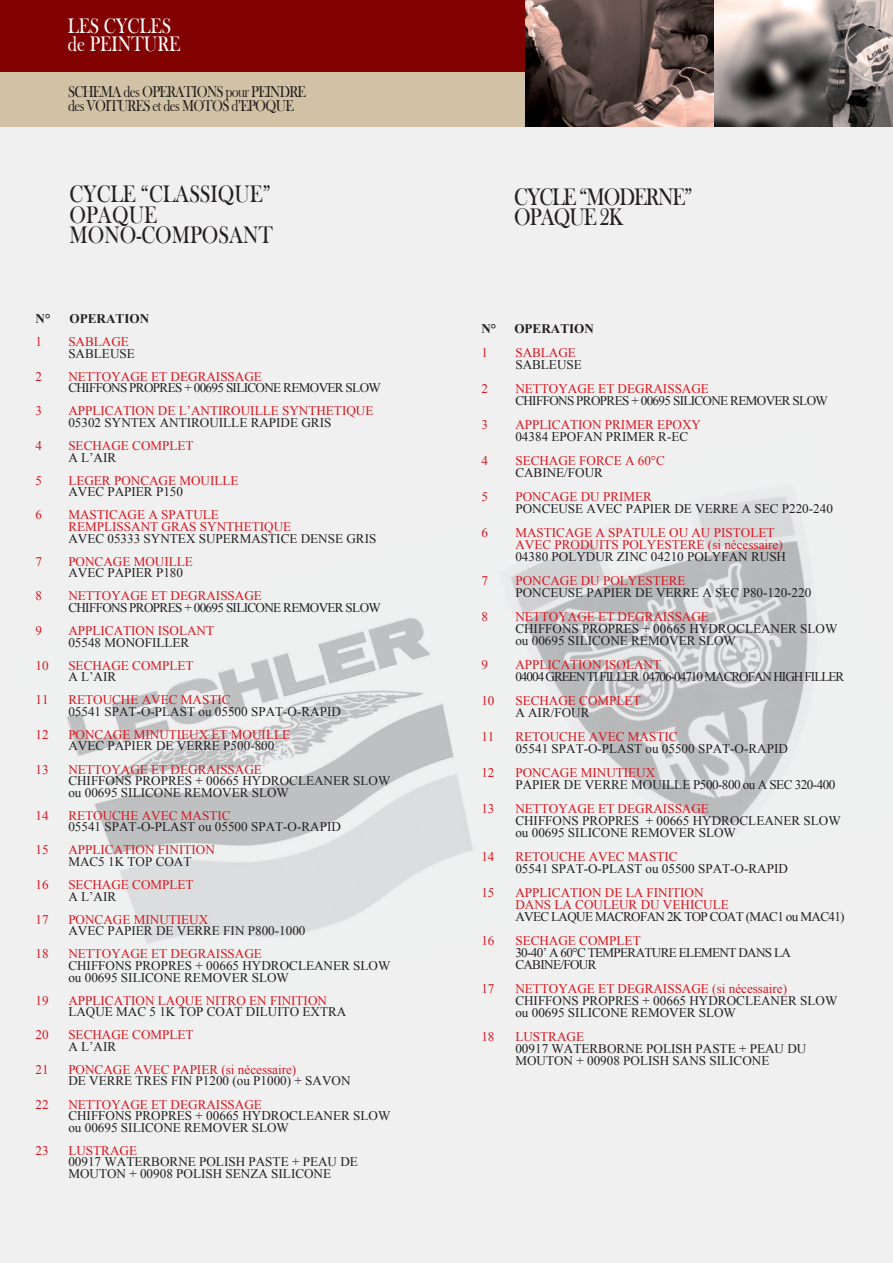
<style>
.page{position:relative;width:893px;height:1263px;background:#fff}
.page>*{position:absolute;margin:0;border:0;box-sizing:border-box;transform-origin:0 0}
.t1{font:24.6px/20.4px "Bask Old Face";color:#231f20;scale:.83 1}
.t2{font:24.6px/20.4px "Bask Old Face";letter-spacing:-.05em;color:#231f20;scale:.83 1}
.t3{font:21.6px/18px "Bask Old Face";color:#fff;scale:.83 1}
.t4{font:16.2px/13.5px "Bask Old Face";letter-spacing:-.05em;color:#231f20;scale:.83 1}
.t5{font:13.2px/12px "Times New Roman";color:#231f20}
.t6{font:13.2px/12px "Times New Roman";color:#d7171f}
.t7{font:13.2px/12px "Times New Roman";letter-spacing:-.05em;color:#231f20}
.t8{font:13.2px "Times New Roman";letter-spacing:-.075em;color:#231f20}
.t9{font:700 13.2px "Times New Roman";color:#231f20}
.s1{color:#d7171f}
.s2{font-style:inherit}
</style>
<div class="page">
<div style="left:0;top:123px;width:893px;height:1140px;background:#f0f0f1"></div>
<img style="left:67px;top:496px;width:741px;height:448px">
<div style="left:0;top:0;width:893px;height:81px;background:#820101"></div>
<div style="left:0;top:72px;width:893px;height:55px;background:#d1c2a5"></div>
<img style="left:713px;top:0;width:180px;height:126px">
<img style="left:526px;top:0;width:187px;height:126px">
<h2 class="t3" style="left:68px;top:17px;width:137px">LES CYCLES de PEINTURE</h2>
<p class="t4" style="left:68px;top:86px;width:288px">SCHEMA des OPERATIONS pour PEINDRE des VOITURES et des MOTOS d’EPOQUE</p>
<h1 class="t1" style="left:70px;top:184px;width:246px">CYCLE “CLASSIQUE”<br>OPAQUE<br>MONO-COMPOSANT</h1>
<p class="t9" style="left:36px;top:309px;width:16px">N°</p>
<p class="t9" style="left:70px;top:309px;width:81px">OPERATION</p>
<p class="t6" style="left:36px;top:336px;width:8px">1</p>
<p class="t6" style="left:68px;top:336px;width:62px">SABLAGE</p>
<p class="t5" style="left:68px;top:347px;width:68px">SABLEUSE</p>
<p class="t6" style="left:36px;top:370px;width:8px">2</p>
<p class="t6" style="left:68px;top:370px;width:195px">NETTOYAGE ET DEGRAISSAGE</p>
<p class="t7" style="left:68px;top:382px;width:314px">CHIFFONS PROPRES + 00695 SILICONE REMOVER SLOW</p>
<p class="t6" style="left:36px;top:405px;width:8px">3</p>
<p class="t6" style="left:68px;top:405px;width:307px">APPLICATION DE L’ANTIROUILLE SYNTHETIQUE</p>
<p class="t5" style="left:68px;top:416px;width:265px">05302 SYNTEX ANTIROUILLE RAPIDE GRIS</p>
<p class="t6" style="left:36px;top:439px;width:8px">4</p>
<p class="t6" style="left:68px;top:439px;width:127px">SECHAGE COMPLET</p>
<p class="t5" style="left:68px;top:451px;width:49px">A L’AIR</p>
<p class="t6" style="left:36px;top:474px;width:8px">5</p>
<p class="t6" style="left:68px;top:474px;width:172px">LEGER PONCAGE MOUILLE</p>
<p class="t5" style="left:68px;top:486px;width:116px">AVEC PAPIER P150</p>
<p class="t6" style="left:36px;top:509px;width:8px">6</p>
<p class="t6" style="left:68px;top:509px;width:224px;line-height:11.6px">MASTICAGE A SPATULE<br>REMPLISSANT GRAS SYNTHETIQUE</p>
<p class="t5" style="left:68px;top:532px;width:310px">AVEC 05333 SYNTEX SUPERMASTICE DENSE GRIS</p>
<p class="t6" style="left:36px;top:555px;width:8px">7</p>
<p class="t6" style="left:68px;top:555px;width:126px">PONCAGE MOUILLE</p>
<p class="t5" style="left:68px;top:567px;width:116px">AVEC PAPIER P180</p>
<p class="t6" style="left:36px;top:590px;width:8px">8</p>
<p class="t6" style="left:68px;top:590px;width:195px">NETTOYAGE ET DEGRAISSAGE</p>
<p class="t7" style="left:68px;top:601px;width:314px">CHIFFONS PROPRES + 00695 SILICONE REMOVER SLOW</p>
<p class="t6" style="left:36px;top:624px;width:8px">9</p>
<p class="t6" style="left:68px;top:624px;width:147px">APPLICATION ISOLANT</p>
<p class="t5" style="left:68px;top:636px;width:122px">05548 MONOFILLER</p>
<p class="t6" style="left:36px;top:659px;width:15px">10</p>
<p class="t6" style="left:68px;top:659px;width:127px">SECHAGE COMPLET</p>
<p class="t5" style="left:68px;top:670px;width:49px">A L’AIR</p>
<p class="t6" style="left:36px;top:694px;width:15px">11</p>
<p class="t6" style="left:68px;top:694px;width:164px">RETOUCHE AVEC MASTIC</p>
<p class="t5" style="left:68px;top:705px;width:274px">05541 SPAT-O-PLAST ou 05500 SPAT-O-RAPID</p>
<p class="t6" style="left:36px;top:728px;width:15px">12</p>
<p class="t6" style="left:68px;top:728px;width:223px">PONCAGE MINUTIEUX ET MOUILLE</p>
<p class="t5" style="left:68px;top:740px;width:208px">AVEC PAPIER DE VERRE P500-800</p>
<p class="t6" style="left:36px;top:763px;width:15px">13</p>
<p class="t6" style="left:68px;top:763px;width:195px">NETTOYAGE ET DEGRAISSAGE</p>
<p class="t5" style="left:68px;top:775px;width:324px;line-height:11.6px">CHIFFONS PROPRES + 00665 HYDROCLEANER SLOW ou 00695 SILICONE REMOVER SLOW</p>
<p class="t6" style="left:36px;top:809px;width:15px">14</p>
<p class="t6" style="left:68px;top:809px;width:164px">RETOUCHE AVEC MASTIC</p>
<p class="t5" style="left:68px;top:821px;width:274px">05541 SPAT-O-PLAST ou 05500 SPAT-O-RAPID</p>
<p class="t6" style="left:36px;top:844px;width:15px">15</p>
<p class="t6" style="left:68px;top:844px;width:148px">APPLICATION FINITION</p>
<p class="t5" style="left:68px;top:855px;width:125px">MAC5 1K TOP COAT</p>
<p class="t6" style="left:36px;top:878px;width:15px">16</p>
<p class="t6" style="left:68px;top:878px;width:127px">SECHAGE COMPLET</p>
<p class="t5" style="left:68px;top:890px;width:49px">A L’AIR</p>
<p class="t6" style="left:36px;top:913px;width:15px">17</p>
<p class="t6" style="left:68px;top:913px;width:141px">PONCAGE MINUTIEUX</p>
<p class="t5" style="left:68px;top:925px;width:239px">AVEC PAPIER DE VERRE FIN P800-1000</p>
<p class="t6" style="left:36px;top:948px;width:15px">18</p>
<p class="t6" style="left:68px;top:948px;width:195px">NETTOYAGE ET DEGRAISSAGE</p>
<p class="t5" style="left:68px;top:959px;width:324px;line-height:11.6px">CHIFFONS PROPRES + 00665 HYDROCLEANER SLOW ou 00695 SILICONE REMOVER SLOW</p>
<p class="t6" style="left:36px;top:994px;width:15px">19</p>
<p class="t6" style="left:68px;top:994px;width:260px">APPLICATION LAQUE NITRO EN FINITION</p>
<p class="t5" style="left:68px;top:1005px;width:280px">LAQUE MAC 5 1K TOP COAT DILUITO EXTRA</p>
<p class="t6" style="left:36px;top:1029px;width:15px">20</p>
<p class="t6" style="left:68px;top:1029px;width:127px">SECHAGE COMPLET</p>
<p class="t5" style="left:68px;top:1040px;width:49px">A L’AIR</p>
<p class="t6" style="left:36px;top:1063px;width:15px">21</p>
<p class="t6" style="left:68px;top:1063px;width:229px">PONCAGE AVEC PAPIER (si nécessaire)</p>
<p class="t5" style="left:68px;top:1075px;width:284px">DE VERRE TRES FIN P1200 (ou P1000) + SAVON</p>
<p class="t6" style="left:36px;top:1098px;width:15px">22</p>
<p class="t6" style="left:68px;top:1098px;width:195px">NETTOYAGE ET DEGRAISSAGE</p>
<p class="t5" style="left:68px;top:1110px;width:324px;line-height:11.6px">CHIFFONS PROPRES + 00665 HYDROCLEANER SLOW ou 00695 SILICONE REMOVER SLOW</p>
<p class="t6" style="left:36px;top:1144px;width:15px">23</p>
<p class="t6" style="left:68px;top:1144px;width:70px">LUSTRAGE</p>
<p class="t5" style="left:68px;top:1156px;width:291px;line-height:11.6px">00917 WATERBORNE POLISH PASTE + PEAU DE<br>MOUTON + 00908 POLISH SENZA SILICONE</p>
<h1 class="t2" style="left:514px;top:187px;width:216px">CYCLE “MODERNE”<br>OPAQUE 2K</h1>
<p class="t9" style="left:481px;top:320px;width:16px">N°</p>
<p class="t9" style="left:514px;top:320px;width:81px">OPERATION</p>
<p class="t6" style="left:481px;top:347px;width:8px">1</p>
<p class="t6" style="left:515px;top:347px;width:62px">SABLAGE</p>
<p class="t5" style="left:515px;top:359px;width:68px">SABLEUSE</p>
<p class="t6" style="left:481px;top:383px;width:8px">2</p>
<p class="t6" style="left:515px;top:383px;width:195px">NETTOYAGE ET DEGRAISSAGE</p>
<p class="t7" style="left:515px;top:395px;width:314px">CHIFFONS PROPRES + 00695 SILICONE REMOVER SLOW</p>
<p class="t6" style="left:481px;top:419px;width:8px">3</p>
<p class="t6" style="left:515px;top:419px;width:187px">APPLICATION PRIMER EPOXY</p>
<p class="t5" style="left:515px;top:431px;width:174px">04384 EPOFAN PRIMER R-EC</p>
<p class="t6" style="left:481px;top:455px;width:8px">4</p>
<p class="t6" style="left:515px;top:455px;width:151px">SECHAGE FORCE A 60°C</p>
<p class="t5" style="left:515px;top:467px;width:89px">CABINE/FOUR</p>
<p class="t6" style="left:481px;top:491px;width:8px">5</p>
<p class="t6" style="left:515px;top:491px;width:138px">PONCAGE DU PRIMER</p>
<p class="t5" style="left:515px;top:503px;width:319px">PONCEUSE AVEC PAPIER DE VERRE A SEC P220-240</p>
<p class="t6" style="left:481px;top:527px;width:8px">6</p>
<p class="t6" style="left:515px;top:527px;width:269px">MASTICAGE A SPATULE OU AU PISTOLET<br>AVEC PRODUITS POLYESTERE (si nécessaire)</p>
<p class="t5" style="left:515px;top:551px;width:272px">04380 POLYDUR ZINC 04210 POLYFAN RUSH</p>
<p class="t6" style="left:481px;top:575px;width:8px">7</p>
<p class="t6" style="left:515px;top:575px;width:172px">PONCAGE DU POLYESTERE</p>
<p class="t5" style="left:515px;top:587px;width:298px">PONCEUSE PAPIER DE VERRE A SEC P80-120-220</p>
<p class="t6" style="left:481px;top:611px;width:8px">8</p>
<p class="t6" style="left:515px;top:611px;width:195px">NETTOYAGE ET DEGRAISSAGE</p>
<p class="t5" style="left:515px;top:623px;width:324px">CHIFFONS PROPRES + 00665 HYDROCLEANER SLOW ou 00695 SILICONE REMOVER SLOW</p>
<p class="t6" style="left:481px;top:659px;width:8px">9</p>
<p class="t6" style="left:515px;top:659px;width:147px">APPLICATION ISOLANT</p>
<p class="t8" style="left:515px;top:668px;width:330px">04004 GREEN TI FILLER 04706-04710 MACROFAN HIGH FILLER</p>
<p class="t6" style="left:481px;top:695px;width:15px">10</p>
<p class="t6" style="left:515px;top:695px;width:127px">SECHAGE COMPLET</p>
<p class="t5" style="left:515px;top:707px;width:76px">A AIR/FOUR</p>
<p class="t6" style="left:481px;top:731px;width:15px">11</p>
<p class="t6" style="left:515px;top:731px;width:164px">RETOUCHE AVEC MASTIC</p>
<p class="t5" style="left:515px;top:743px;width:274px">05541 SPAT-O-PLAST ou 05500 SPAT-O-RAPID</p>
<p class="t6" style="left:481px;top:767px;width:15px">12</p>
<p class="t6" style="left:515px;top:767px;width:141px">PONCAGE MINUTIEUX</p>
<p class="t5" style="left:515px;top:779px;width:322px">PAPIER DE VERRE MOUILLE P500-800 ou A SEC 320-400</p>
<p class="t6" style="left:481px;top:803px;width:15px">13</p>
<p class="t6" style="left:515px;top:803px;width:195px">NETTOYAGE ET DEGRAISSAGE</p>
<p class="t5" style="left:515px;top:815px;width:327px">CHIFFONS PROPRES + 00665 HYDROCLEANER SLOW ou 00695 SILICONE REMOVER SLOW</p>
<p class="t6" style="left:481px;top:851px;width:15px">14</p>
<p class="t6" style="left:515px;top:851px;width:164px">RETOUCHE AVEC MASTIC</p>
<p class="t5" style="left:515px;top:863px;width:274px">05541 SPAT-O-PLAST ou 05500 SPAT-O-RAPID</p>
<p class="t6" style="left:481px;top:887px;width:15px">15</p>
<p class="t6" style="left:515px;top:887px;width:215px">APPLICATION DE LA FINITION<br>DANS LA COULEUR DU VEHICULE</p>
<p class="t7" style="left:515px;top:911px;width:331px">AVEC LAQUE MACROFAN 2K TOP COAT (MAC1 ou MAC41)</p>
<p class="t6" style="left:481px;top:935px;width:15px">16</p>
<p class="t6" style="left:515px;top:935px;width:127px">SECHAGE COMPLET</p>
<p class="t7" style="left:515px;top:947px;width:277px">30-40’ A 60°C TEMPERATURE ELEMENT DANS LA<br>CABINE/FOUR</p>
<p class="t6" style="left:481px;top:983px;width:15px">17</p>
<p class="t5" style="left:515px;top:983px;width:324px"><span class="s1">NETTOYAGE ET DEGRAISSAGE (si nécessaire)<br></span>CHIFFONS PROPRES + 00665 <span class="s2">H</span>YDROCLEANER SLOW ou 00695 SILICONE REMOVER SLOW</p>
<p class="t6" style="left:481px;top:1031px;width:15px">18</p>
<p class="t6" style="left:515px;top:1031px;width:70px">LUSTRAGE</p>
<p class="t5" style="left:515px;top:1043px;width:292px">00917 WATERBORNE POLISH PASTE + PEAU DU<br>MOUTON + 00908 POLISH SANS SILICONE</p>
</div>
